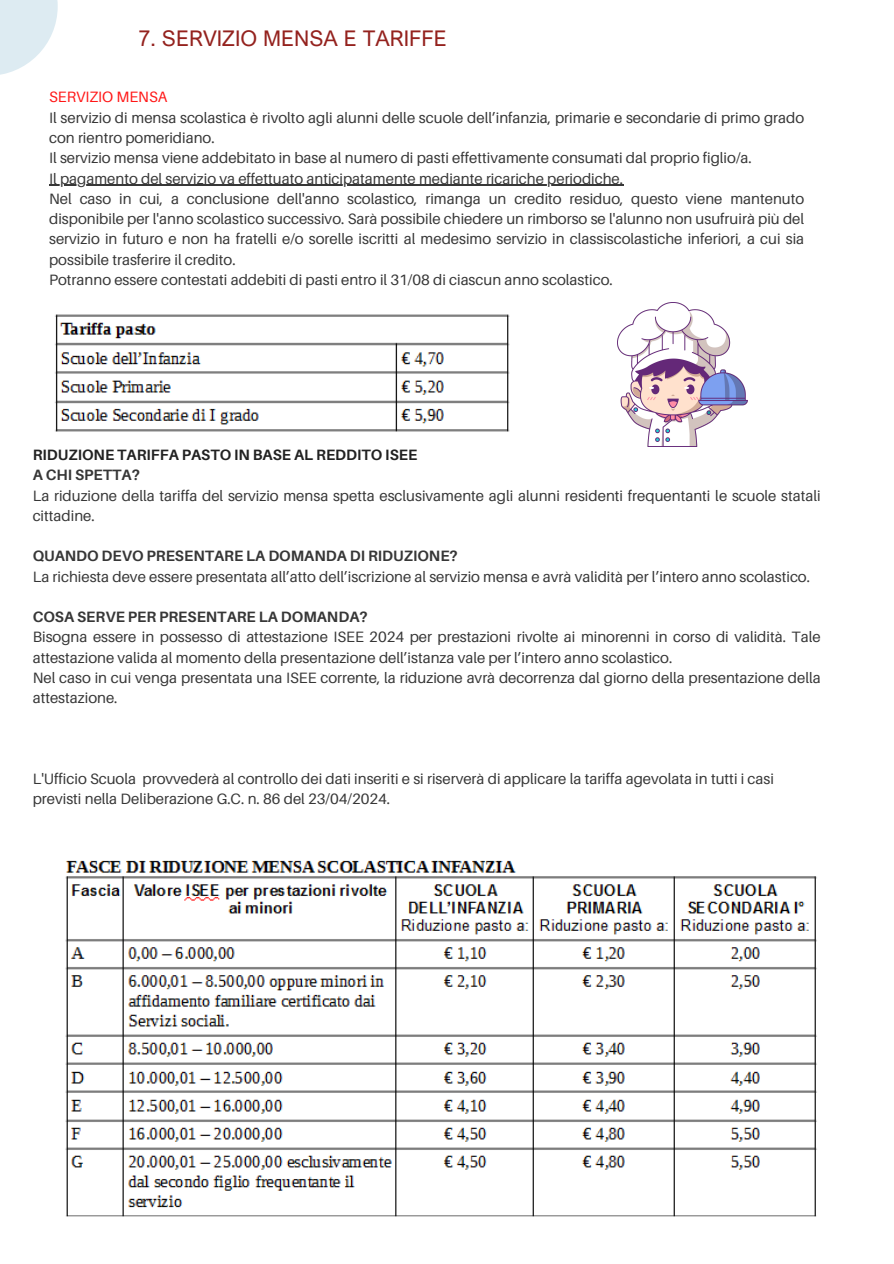
<style>
.page{position:relative;width:894px;height:1264px;background:#fff}
.page>*{position:absolute;margin:0;border:0;box-sizing:border-box;transform-origin:0 0}
.t1{font:21.6px "Arial Nova";color:#94221e}
.t2{font:15px/20.2px "Aileron";color:#373737}
.t3{font:700 15px "Aileron";color:#373737}
.t4{font:700 15px "Aileron";color:#222}
.t5{font:15px "Aileron";color:#ff1616}
</style>
<div class="page">
<svg style="left:0;top:0;width:58px;height:75px"></svg>
<img style="left:55px;top:314px;width:455px;height:118px">
<img style="left:65px;top:860px;width:752px;height:357px">
<img style="left:617px;top:302px;width:130px;height:144px">
<hr style="left:49px;top:185px;width:574px;height:1px;background:#373737">
<p class="t1" style="left:139px;top:25px;width:309px">7. SERVIZIO MENSA E TARIFFE</p>
<p class="t5" style="left:49px;top:88px;width:120px">SERVIZIO MENSA</p>
<p class="t2" style="left:49px;top:107px;width:756px">Il servizio di mensa scolastica è rivolto agli alunni delle scuole dell’infanzia, primarie e secondarie di primo grado con rientro pomeridiano.</p>
<p class="t2" style="left:49px;top:147px;width:704px">Il servizio mensa viene addebitato in base al numero di pasti effettivamente consumati dal proprio figlio/a.</p>
<p class="t2" style="left:49px;top:168px;width:575px">Il pagamento del servizio va effettuato anticipatamente mediante ricariche periodiche.</p>
<p class="t2" style="left:49px;top:188px;width:756px;text-align:justify">Nel caso in cui, a conclusione dell'anno scolastico, rimanga un credito residuo, questo viene mantenuto disponibile per l'anno scolastico successivo. Sarà possibile chiedere un rimborso se l'alunno non usufruirà più del servizio in futuro e non ha fratelli e/o sorelle iscritti al medesimo servizio in classiscolastiche inferiori, a cui sia possibile trasferire il credito.</p>
<p class="t2" style="left:49px;top:269px;width:565px">Potranno essere contestati addebiti di pasti entro il 31/08 di ciascun anno scolastico.</p>
<p class="t4" style="left:33px;top:445px;width:386px">RIDUZIONE TARIFFA PASTO IN BASE AL REDDITO ISEE</p>
<p class="t3" style="left:33px;top:466px;width:109px">A CHI SPETTA?</p>
<p class="t2" style="left:33px;top:485px;width:789px">La riduzione della tariffa del servizio mensa spetta esclusivamente agli alunni residenti frequentanti le scuole statali cittadine.</p>
<p class="t3" style="left:33px;top:547px;width:426px">QUANDO DEVO PRESENTARE LA DOMANDA DI RIDUZIONE?</p>
<p class="t2" style="left:33px;top:566px;width:778px">La richiesta deve essere presentata all’atto dell’iscrizione al servizio mensa e avrà validità per l’intero anno scolastico.</p>
<p class="t3" style="left:33px;top:607px;width:336px">COSA SERVE PER PRESENTARE LA DOMANDA?</p>
<p class="t2" style="left:33px;top:626px;width:789px">Bisogna essere in possesso di attestazione ISEE 2024 per prestazioni rivolte ai minorenni in corso di validità. Tale attestazione valida al momento della presentazione dell’istanza vale per l’intero anno scolastico.</p>
<p class="t2" style="left:33px;top:667px;width:789px">Nel caso in cui venga presentata una ISEE corrente, la riduzione avrà decorrenza dal giorno della presentazione della attestazione.</p>
<p class="t2" style="left:33px;top:768px;width:742px">L'Ufficio Scuola provvederà al controllo dei dati inseriti e si riserverà di applicare la tariffa agevolata in tutti i casi previsti nella Deliberazione G.C. n. 86 del 23/04/2024.</p>
</div>
